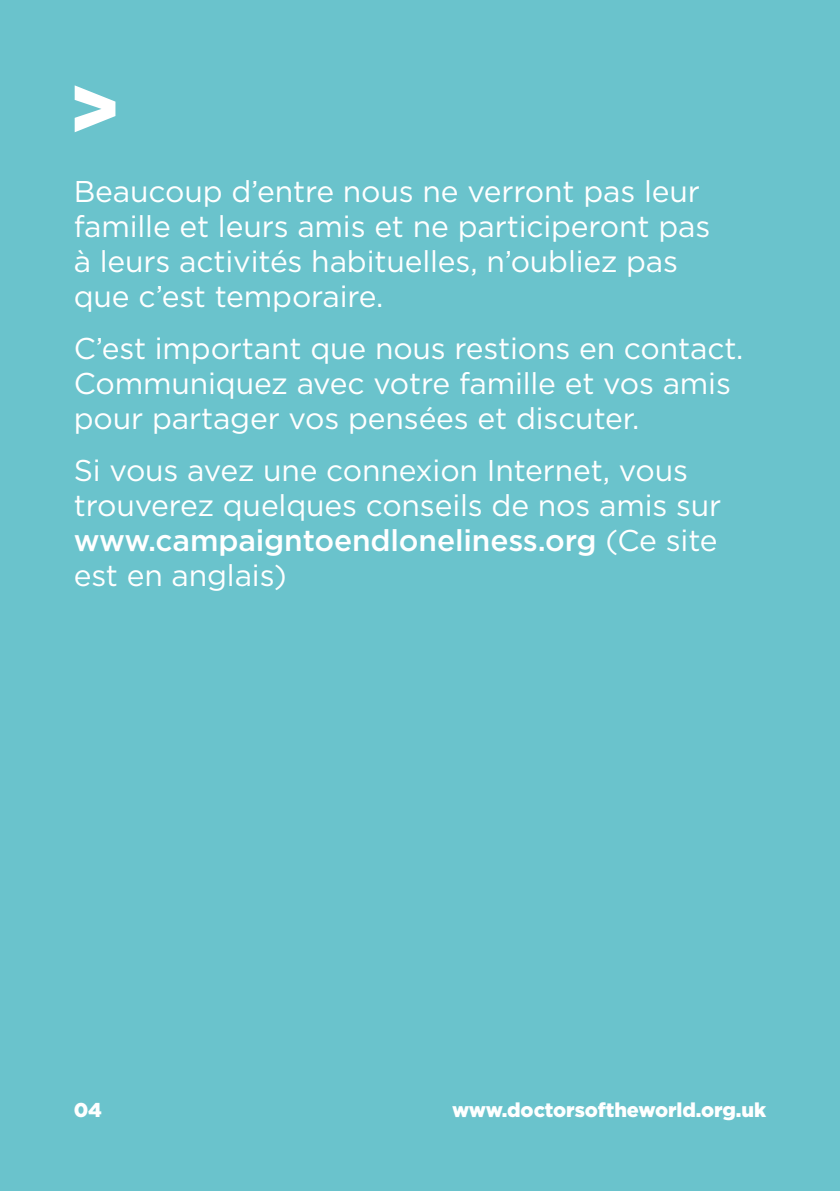
<style>
.page{position:relative;width:840px;height:1191px;background:#fff}
.page>*{position:absolute;margin:0;border:0;box-sizing:border-box;transform-origin:0 0}
.t1{font:900 82px "Gotham";color:#fff}
.t2{font:30px/35px "Gotham";letter-spacing:-.005em;color:#fff}
.t3{font:900 20px "Gotham";letter-spacing:-.005em;color:#fff}
.s1{font-weight:500}
</style>
<div class="page">
<div style="left:0;top:0;width:839px;height:1191px;background:#6ac3cc"></div>
<h1 class="t1" style="left:68px;top:52px;width:54px">&gt;</h1>
<p class="t2" style="left:74px;top:173px;width:637px">Beaucoup d’entre nous ne verront pas leur famille et leurs amis et ne participeront pas à leurs activités habituelles, n’oubliez pas que c’est temporaire.</p>
<p class="t2" style="left:74px;top:330px;width:671px">C’est important que nous restions en contact.<br>Communiquez avec votre famille et vos amis pour partager vos pensées et discuter.</p>
<p class="t2" style="left:74px;top:452px;width:648px">Si vous avez une connexion Internet, vous trouverez quelques conseils de nos amis sur <span class="s1">www.campaigntoendloneliness.org</span> (Ce site est en anglais)</p>
<p class="t3" style="left:74px;top:1095px;width:30px">04</p>
<p class="t3" style="left:452px;top:1096px;width:315px">www.doctorsoftheworld.org.uk</p>
</div>
